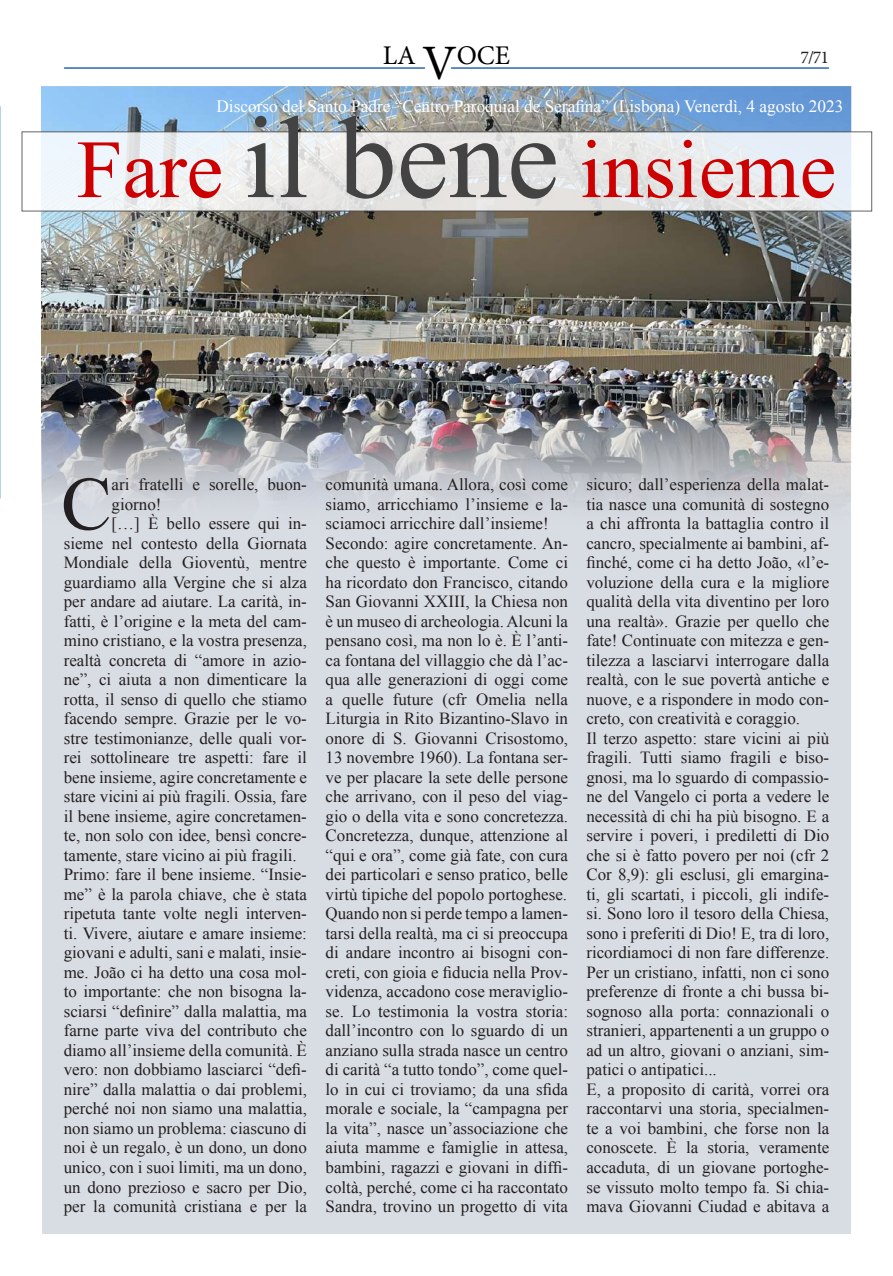
<style>
.page{position:relative;width:893px;height:1276px;background:#fff}
.page>*{position:absolute;margin:0;border:0;box-sizing:border-box;transform-origin:0 0}
.t1{font:82.5px "Times New Roman";color:#c00}
.t2{font:75.9px "Times New Roman";color:#231f20}
.t3{font:27px "Minion Pro";color:#000001}
.t4{font:18px "Minion Pro";color:#231f20}
.t5{font:17.25px "Times New Roman";color:#fff}
.t6{font:16.95px/19.5px "Times New Roman";color:#231f20}
.s1{font-size:49.5px}
.s2{font-size:117px;color:#434343}
</style>
<div class="page">
<hr style="left:65px;top:67px;width:359px;height:2px;background:#2b67b2">
<hr style="left:451px;top:67px;width:377px;height:2px;background:#2b67b2">
<div style="left:43px;top:87px;width:808px;height:1146px;background:#d8dce3"></div>
<svg style="left:0;top:106px;width:1px;height:392px"></svg>
<img style="left:41px;top:87px;width:810px;height:444px">
<svg style="left:22px;top:132px;width:850px;height:79px"></svg>
<h3 class="t3" style="left:383px;top:37px;width:129px">LA <span class="s1">V</span>OCE</h3>
<p class="t4" style="left:800px;top:46px;width:30px">7/71</p>
<p class="t5" style="left:216px;top:95px;width:628px">Discorso del Santo Padre “Centro Paroquial de Serafina” (Lisbona) Venerdì, 4 agosto 2023</p>
<h1 class="t1" style="left:77px;top:114px;width:761px">Fare <span class="s2">il bene</span> insieme</h1>
<h2 class="t2" style="left:61px;top:453px;width:52px">C</h2>
<p class="t6" style="left:112px;top:474px;width:197px">ari fratelli e sorelle, buon-</p>
<p class="t6" style="left:112px;top:494px;width:51px">giorno!</p>
<p class="t6" style="left:112px;top:513px;width:197px">[…] È bello essere qui in-</p>
<p class="t6" style="left:64px;top:533px;width:245px">sieme nel contesto della Giornata</p>
<p class="t6" style="left:64px;top:552px;width:245px">Mondiale della Gioventù, mentre</p>
<p class="t6" style="left:64px;top:572px;width:245px">guardiamo alla Vergine che si alza</p>
<p class="t6" style="left:64px;top:591px;width:245px">per andare ad aiutare. La carità, in-</p>
<p class="t6" style="left:64px;top:611px;width:245px">fatti, è l’origine e la meta del cam-</p>
<p class="t6" style="left:64px;top:630px;width:245px">mino cristiano, e la vostra presenza,</p>
<p class="t6" style="left:64px;top:650px;width:245px">realtà concreta di “amore in azio-</p>
<p class="t6" style="left:64px;top:669px;width:245px">ne”, ci aiuta a non dimenticare la</p>
<p class="t6" style="left:64px;top:689px;width:245px">rotta, il senso di quello che stiamo</p>
<p class="t6" style="left:64px;top:708px;width:245px">facendo sempre. Grazie per le vo-</p>
<p class="t6" style="left:64px;top:728px;width:245px">stre testimonianze, delle quali vor-</p>
<p class="t6" style="left:64px;top:747px;width:245px">rei sottolineare tre aspetti: fare il</p>
<p class="t6" style="left:64px;top:767px;width:245px">bene insieme, agire concretamente e</p>
<p class="t6" style="left:64px;top:786px;width:245px">stare vicini ai più fragili. Ossia, fare</p>
<p class="t6" style="left:64px;top:806px;width:245px">il bene insieme, agire concretamen-</p>
<p class="t6" style="left:64px;top:825px;width:245px">te, non solo con idee, bensì concre-</p>
<p class="t6" style="left:64px;top:845px;width:235px">tamente, stare vicino ai più fragili.</p>
<p class="t6" style="left:64px;top:864px;width:245px">Primo: fare il bene insieme. “Insie-</p>
<p class="t6" style="left:64px;top:884px;width:245px">me” è la parola chiave, che è stata</p>
<p class="t6" style="left:64px;top:903px;width:245px">ripetuta tante volte negli interven-</p>
<p class="t6" style="left:64px;top:923px;width:245px">ti. Vivere, aiutare e amare insieme:</p>
<p class="t6" style="left:64px;top:942px;width:245px">giovani e adulti, sani e malati, insie-</p>
<p class="t6" style="left:64px;top:962px;width:245px">me. João ci ha detto una cosa mol-</p>
<p class="t6" style="left:64px;top:981px;width:245px">to importante: che non bisogna la-</p>
<p class="t6" style="left:64px;top:1001px;width:245px">sciarsi “definire” dalla malattia, ma</p>
<p class="t6" style="left:64px;top:1020px;width:245px">farne parte viva del contributo che</p>
<p class="t6" style="left:64px;top:1040px;width:245px">diamo all’insieme della comunità. È</p>
<p class="t6" style="left:64px;top:1059px;width:245px">vero: non dobbiamo lasciarci “defi-</p>
<p class="t6" style="left:64px;top:1079px;width:245px">nire” dalla malattia o dai problemi,</p>
<p class="t6" style="left:64px;top:1098px;width:245px">perché noi non siamo una malattia,</p>
<p class="t6" style="left:64px;top:1118px;width:245px">non siamo un problema: ciascuno di</p>
<p class="t6" style="left:64px;top:1137px;width:245px">noi è un regalo, è un dono, un dono</p>
<p class="t6" style="left:64px;top:1157px;width:245px">unico, con i suoi limiti, ma un dono,</p>
<p class="t6" style="left:64px;top:1176px;width:245px">un dono prezioso e sacro per Dio,</p>
<p class="t6" style="left:64px;top:1196px;width:245px">per la comunità cristiana e per la</p>
<p class="t6" style="left:326px;top:474px;width:244px">comunità umana. Allora, così come siamo, arricchiamo l’insieme e la&shy;sciamoci arricchire dall’insieme!<br>Secondo: agire concretamente. An&shy;che questo è importante. Come ci ha ricordato don Francisco, citando San Giovanni XXIII, la Chiesa non è un museo di archeologia. Alcuni la pensano così, ma non lo è. È l’anti&shy;ca fontana del villaggio che dà l’ac&shy;qua alle generazioni di oggi come a quelle future (cfr Omelia nella Liturgia in Rito Bizantino-Slavo in onore di S. Giovanni Crisostomo, 13 novembre 1960). La fontana ser&shy;ve per placare la sete delle persone che arrivano, con il peso del viag&shy;gio o della vita e sono concretezza.<br>Concretezza, dunque, attenzione al “qui e ora”, come già fate, con cura dei particolari e senso pratico, belle virtù tipiche del popolo portoghese.<br>Quando non si perde tempo a lamen&shy;tarsi della realtà, ma ci si preoccupa di andare incontro ai bisogni con&shy;creti, con gioia e fiducia nella Prov&shy;videnza, accadono cose meraviglio&shy;se. Lo testimonia la vostra storia: dall’incontro con lo sguardo di un anziano sulla strada nasce un centro di carità “a tutto tondo”, come quel&shy;lo in cui ci troviamo; da una sfida morale e sociale, la “campagna per la vita”, nasce un’associazione che aiuta mamme e famiglie in attesa, bambini, ragazzi e giovani in diffi&shy;coltà, perché, come ci ha raccontato Sandra, trovino un progetto di vita</p>
<p class="t6" style="left:586px;top:474px;width:244px">sicuro; dall’esperienza della malat&shy;tia nasce una comunità di sostegno a chi affronta la battaglia contro il cancro, specialmente ai bambini, af&shy;finché, come ci ha detto João, «l’e&shy;voluzione della cura e la migliore qualità della vita diventino per loro una realtà». Grazie per quello che fate! Continuate con mitezza e gen&shy;tilezza a lasciarvi interrogare dalla realtà, con le sue povertà antiche e nuove, e a rispondere in modo con&shy;creto, con creatività e coraggio.<br>Il terzo aspetto: stare vicini ai più fragili. Tutti siamo fragili e biso&shy;gnosi, ma lo sguardo di compassio&shy;ne del Vangelo ci porta a vedere le necessità di chi ha più bisogno. E a servire i poveri, i prediletti di Dio che si è fatto povero per noi (cfr 2<br>Cor 8,9): gli esclusi, gli emargina&shy;ti, gli scartati, i piccoli, gli indife&shy;si. Sono loro il tesoro della Chiesa, sono i preferiti di Dio! E, tra di loro, ricordiamoci di non fare differenze.<br>Per un cristiano, infatti, non ci sono preferenze di fronte a chi bussa bi&shy;sognoso alla porta: connazionali o stranieri, appartenenti a un gruppo o ad un altro, giovani o anziani, sim&shy;patici o antipatici...<br>E, a proposito di carità, vorrei ora raccontarvi una storia, specialmen&shy;te a voi bambini, che forse non la conoscete. È la storia, veramente accaduta, di un giovane portoghe&shy;se vissuto molto tempo fa. Si chia&shy;mava Giovanni Ciudad e abitava a</p>
</div>
